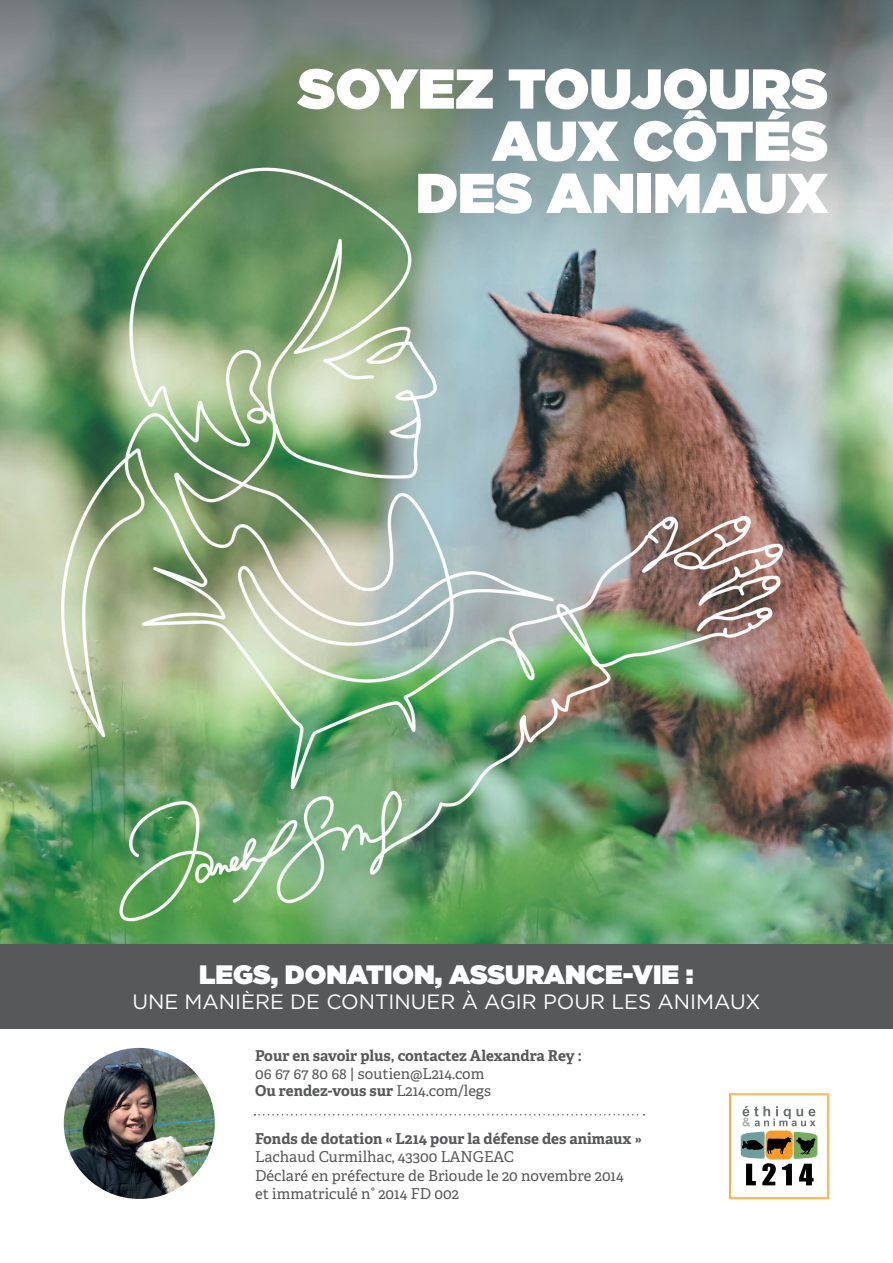
<style>
.page{position:relative;width:893px;height:1263px;background:#fff}
.page>*{position:absolute;margin:0;border:0;box-sizing:border-box;transform-origin:0 0}
.t1{font:900 56.1px/52.2px "Gotham";color:#fff;text-align:right}
.t2{font:900 26.55px "Gotham";color:#fff}
.t3{font:20.7px "Gotham";color:#fff}
.t4{font:15px/16.5px "Adelle";color:#57585a}
.t5{font:700 15px "Adelle";letter-spacing:-.005em;color:#57585a}
.s1{font-weight:700}
</style>
<div class="page">
<img style="left:0;top:0;width:893px;height:945px">
<svg style="left:729px;top:1093px;width:100px;height:106px"></svg>
<div style="left:0;top:945px;width:893px;height:84px;background:#57585a"></div>
<img style="left:64px;top:1048px;width:151px;height:151px;border-radius:76px">
<svg style="left:254px;top:1114px;width:390px;height:1px"></svg>
<p class="t1" style="left:298px;top:62px;width:531px">SOYEZ TOUJOURS<br>AUX CÔTÉS</p>
<p class="t1" style="left:416px;top:166px;width:414px">DES ANIMAUX</p>
<p class="t2" style="left:199px;top:956px;width:496px">LEGS, DONATION, ASSURANCE-VIE :</p>
<p class="t3" style="left:132px;top:988px;width:630px">UNE MANIÈRE DE CONTINUER À AGIR POUR LES ANIMAUX</p>
<p class="t5" style="left:255px;top:1046px;width:328px">Pour en savoir plus, contactez Alexandra Rey :</p>
<p class="t4" style="left:255px;top:1066px;width:237px">06 67 67 80 68 | soutien@L214.com<br><span class="s1">Ou rendez-vous sur</span> L214.com/legs</p>
<p class="t5" style="left:255px;top:1129px;width:388px">Fonds de dotation « L214 pour la défense des animaux »</p>
<p class="t4" style="left:255px;top:1149px;width:261px">Lachaud Curmilhac, 43300 LANGEAC</p>
<p class="t4" style="left:255px;top:1167px;width:370px">Déclaré en préfecture de Brioude le 20 novembre 2014</p>
<p class="t4" style="left:255px;top:1186px;width:205px">et immatriculé n° 2014 FD 002</p>
</div>
